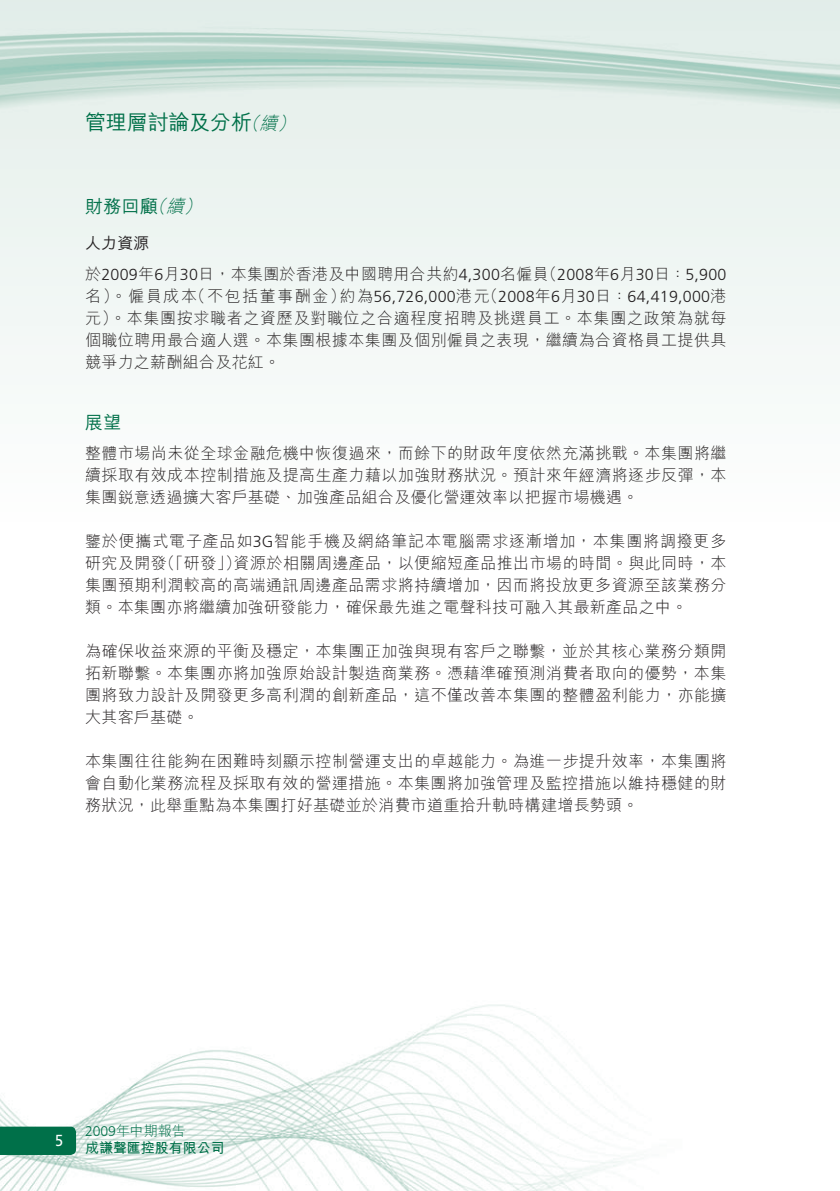
<style>
.page{position:relative;width:840px;height:1191px;background:#fff}
.page>*{position:absolute;margin:0;border:0;box-sizing:border-box;transform-origin:0 0}
.t1{font:500 21px "M Hei HK";letter-spacing:-.01em;color:#007049}
.t2{font:500 18px "M Hei HK";letter-spacing:.015em;color:#007049}
.t3{font:300 16px/22px "M Hei HK";letter-spacing:.015em;color:#231f20;text-align:justify}
.t4{font:700 14px "M Hei HK";letter-spacing:-.005em;color:#007049}
.t5{font:300 14px "M Hei HK";letter-spacing:-.005em;color:#007049}
.s1{font-weight:300;font-style:italic;font-size:18px}
.s2{font-weight:300;font-style:italic}
.s3{font-weight:500}
.s4{font-family:"Frutiger LT Std"}
</style>
<div class="page">
<img style="left:0;top:1004px;width:629px;height:187px">
<svg style="left:839px;top:0;width:1px;height:345px"></svg>
<svg style="left:0;top:0;width:839px;height:345px"></svg>
<div style="left:0;top:1126px;width:76px;height:29px;background:#007049"></div>
<p class="t1" style="left:85px;top:107px;width:217px">管理層討論及分析<span class="s1">（續）</span></p>
<p class="t2" style="left:85px;top:193px;width:124px">財務回顧<span class="s2">（續）</span></p>
<p class="t3" style="left:85px;top:227px;width:642px;line-height:30.6px"><span class="s3">人力資源<br></span>於<span class="s4">2009</span>年<span class="s4">6</span>月<span class="s4">30</span>日，本集團於香港及中國聘用合共約<span class="s4">4,300</span>名僱員（<span class="s4">2008</span>年<span class="s4">6</span>月<span class="s4">30</span>日：<span class="s4">5,900</span></p>
<p class="t3" style="left:85px;top:284px;width:642px">名）。僱員成本（不包括董事酬金）約為<span class="s4">56,726,000</span>港元（<span class="s4">2008</span>年<span class="s4">6</span>月<span class="s4">30</span>日：<span class="s4">64,419,000</span>港元）。本集團按求職者之資歷及對職位之合適程度招聘及挑選員工。本集團之政策為就每個職位聘用最合適人選。本集團根據本集團及個別僱員之表現，繼續為合資格員工提供具競爭力之薪酬組合及花紅。</p>
<p class="t2" style="left:85px;top:409px;width:38px">展望</p>
<p class="t3" style="left:85px;top:442px;width:642px">整體市場尚未從全球金融危機中恢復過來，而餘下的財政年度依然充滿挑戰。本集團將繼續採取有效成本控制措施及提高生產力藉以加強財務狀況。預計來年經濟將逐步反彈，本集團銳意透過擴大客戶基礎、加強產品組合及優化營運效率以把握市場機遇。</p>
<p class="t3" style="left:85px;top:530px;width:642px">鑒於便攜式電子產品如<span class="s4">3G</span>智能手機及網絡筆記本電腦需求逐漸增加，本集團將調撥更多研究及開發（「研發」）資源於相關周邊產品，以便縮短產品推出市場的時間。與此同時，本集團預期利潤較高的高端通訊周邊產品需求將持續增加，因而將投放更多資源至該業務分類。本集團亦將繼續加強研發能力，確保最先進之電聲科技可融入其最新產品之中。</p>
<p class="t3" style="left:85px;top:640px;width:642px">為確保收益來源的平衡及穩定，本集團正加強與現有客戶之聯繫，並於其核心業務分類開拓新聯繫。本集團亦將加強原始設計製造商業務。憑藉準確預測消費者取向的優勢，本集團將致力設計及開發更多高利潤的創新產品，這不僅改善本集團的整體盈利能力，亦能擴大其客戶基礎。</p>
<p class="t3" style="left:85px;top:750px;width:642px">本集團往往能夠在困難時刻顯示控制營運支出的卓越能力。為進一步提升效率，本集團將會自動化業務流程及採取有效的營運措施。本集團將加強管理及監控措施以維持穩健的財務狀況，此舉重點為本集團打好基礎並於消費市道重拾升軌時構建增長勢頭。</p>
<p class="t5" style="left:85px;top:1121px;width:102px"><span class="s4">2009</span>年中期報告</p>
<p class="t4" style="left:85px;top:1137px;width:141px">成謙聲匯控股有限公司</p>
</div>
